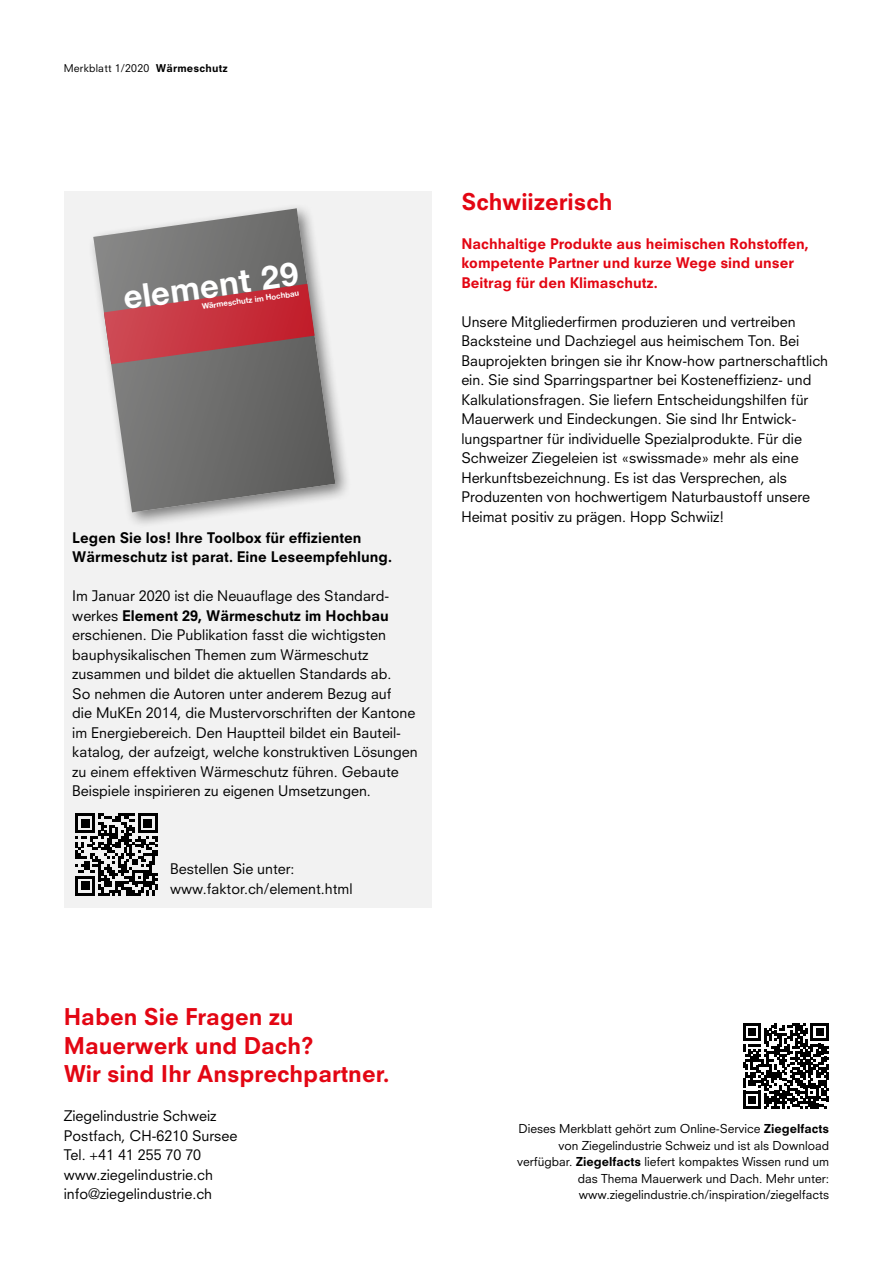
<style>
.page{position:relative;width:893px;height:1263px;background:#fff}
.page>*{position:absolute;margin:0;border:0;box-sizing:border-box;transform-origin:0 0}
.t1{font:700 32.7px "Helvetica Neue";color:#fff}
.t2{font:800 22.5px/28.5px "Neuzeit S";color:#e30613}
.t3{font:14.25px/19.5px "Neuzeit S";color:#000}
.t4{font:800 14.25px/19.5px "Neuzeit S";color:#e30613}
.t5{font:800 14.25px/19.5px "Neuzeit S";color:#000}
.t6{font:12px/16.5px "Neuzeit S";color:#000;text-align:right}
.t7{font:10.5px "Neuzeit S";letter-spacing:.02em;color:#000}
.t8{font:700 7.8px "Helvetica Neue";color:#fff}
.s1{font-weight:800}
</style>
<div class="page">
<div style="left:64px;top:191px;width:368px;height:717px;background:#f2f2f2"></div>
<svg style="left:76px;top:813px;width:82px;height:82px"></svg>
<svg style="left:743px;top:1023px;width:86px;height:86px"></svg>
<div style="left:87px;top:202px;width:265px;height:327px;background:#000;opacity:.5"></div>
<svg style="left:93px;top:208px;width:242px;height:304px"></svg>
<p class="t7" style="left:64px;top:62px;width:165px">Merkblatt 1/2020 <span class="s1">Wärmeschutz</span></p>
<h1 class="t1" style="left:121px;top:278px;width:178px;rotate:-8deg">element 29</h1>
<p class="t8" style="left:201px;top:302px;width:99px;rotate:-8deg">Wärmeschutz im Hochbau</p>
<p class="t5" style="left:72px;top:528px;width:321px">Legen Sie los! Ihre Toolbox für effizienten<br>Wärmeschutz ist parat. Eine Leseempfehlung.</p>
<p class="t3" style="left:72px;top:586px;width:347px">Im Januar 2020 ist die Neuauflage des Standard&shy;werkes <span class="s1">Element 29, Wärmeschutz im Hochbau </span>erschienen. Die Publikation fasst die wichtigsten bauphysikalischen Themen zum Wärmeschutz zusammen und bildet die aktuellen Standards ab.<br>So nehmen die Autoren unter anderem Bezug auf<br>die MuKEn 2014, die Mustervorschriften der Kantone im Energiebereich. Den Hauptteil bildet ein Bauteil&shy;katalog, der aufzeigt, welche konstruktiven Lösungen zu einem effektiven Wärmeschutz führen. Gebaute Beispiele inspirieren zu eigenen Umsetzungen.</p>
<p class="t3" style="left:170px;top:859px;width:184px">Bestellen Sie unter: www.faktor.ch/element.html</p>
<h2 class="t2" style="left:461px;top:187px;width:153px">Schwiizerisch</h2>
<p class="t4" style="left:461px;top:233px;width:349px">Nachhaltige Produkte aus heimischen Rohstoffen, kompetente Partner und kurze Wege sind unser<br>Beitrag für den Klimaschutz.</p>
<p class="t3" style="left:461px;top:311px;width:368px">Unsere Mitgliederfirmen produzieren und vertreiben Backsteine und Dachziegel aus heimischem Ton. Bei Bauprojekten bringen sie ihr Know-how partnerschaftlich ein. Sie sind Sparringspartner bei Kosteneffizienz- und Kalkulationsfragen. Sie liefern Entscheidungshilfen für Mauerwerk und Eindeckungen. Sie sind Ihr Entwick&shy;lungspartner für individuelle Spezialprodukte. Für die Schweizer Ziegeleien ist «swissmade» mehr als eine Herkunftsbezeichnung. Es ist das Versprechen, als Produzenten von hochwertigem Naturbaustoff unsere Heimat positiv zu prägen. Hopp Schwiiz!</p>
<h2 class="t2" style="left:64px;top:1002px;width:327px">Haben Sie Fragen zu<br>Mauerwerk und Dach?<br>Wir sind Ihr Ansprechpartner.</h2>
<p class="t3" style="left:64px;top:1106px;width:175px">Ziegelindustrie Schweiz<br>Postfach, CH-6210 Sursee<br>Tel. +41 41 255 70 70 www.ziegelindustrie.ch info@ziegelindustrie.ch</p>
<p class="t6" style="left:517px;top:1120px;width:313px">Dieses Merkblatt gehört zum Online-Service <span class="s1">Ziegelfacts </span>von Ziegelindustrie Schweiz und ist als Download verfügbar. <span class="s1">Ziegelfacts</span> liefert kompaktes Wissen rund um das Thema Mauerwerk und Dach. Mehr unter: www.ziegelindustrie.ch/inspiration/ziegelfacts</p>
</div>
